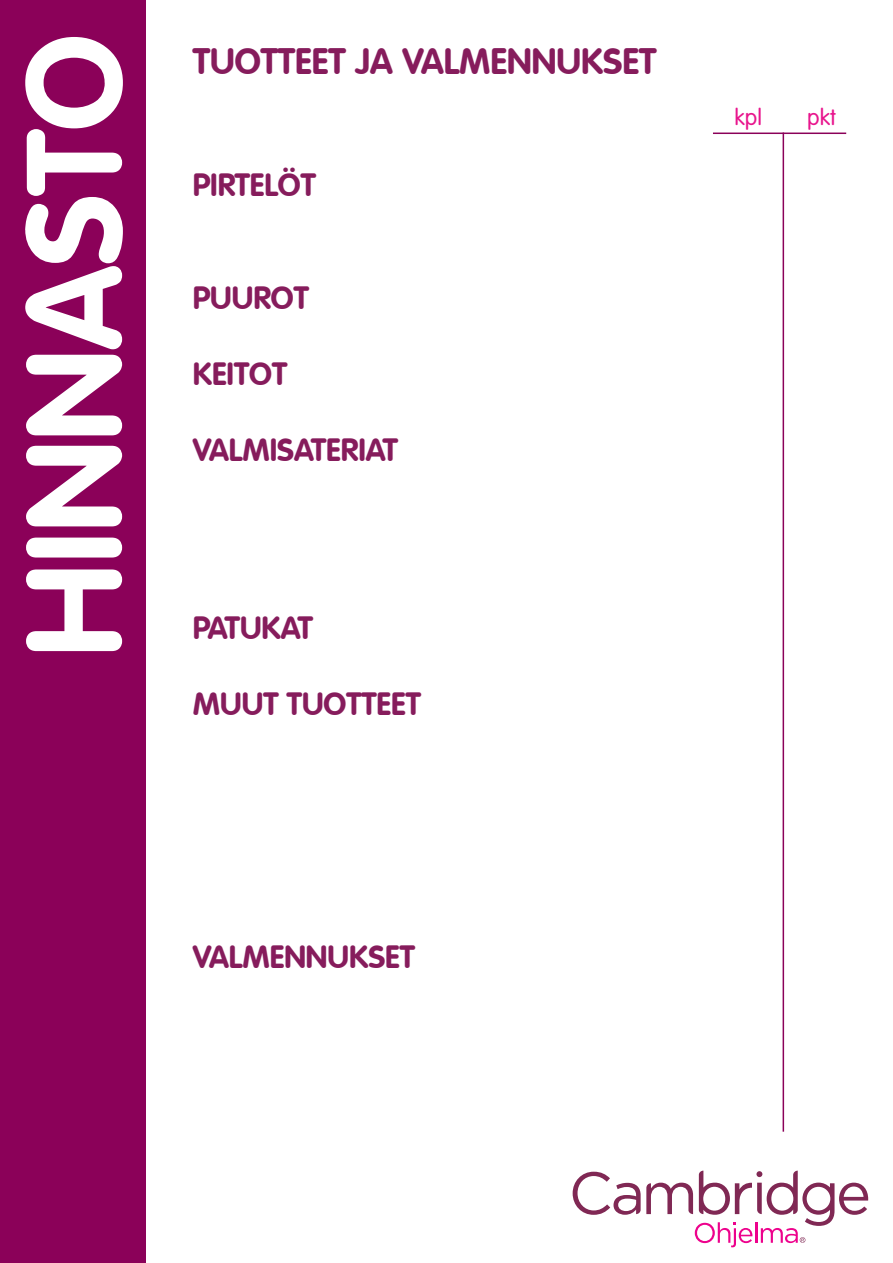
<style>
.page{position:relative;width:893px;height:1263px;background:#fff}
.page>*{position:absolute;margin:0;border:0;box-sizing:border-box;transform-origin:0 0}
.t1{font:700 132.9px "VAG Rounded";color:#fff}
.t2{font:700 36px "VAG Rounded";color:#861c5c}
.t3{font:700 31.5px "VAG Rounded";color:#861c5c}
.t4{font:700 31.5px "VAG Rounded";letter-spacing:-.035em;color:#861c5c}
.t5{font:300 22.5px "VAG Rounded Std";color:#e8158d}
</style>
<div class="page">
<div style="left:0;top:0;width:145px;height:1263px;background:#8b0159"></div>
<svg style="left:573px;top:1170px;width:295px;height:77px"></svg>
<hr style="left:783px;top:133px;width:1px;height:999px;background:#8b0159">
<hr style="left:713px;top:133px;width:133px;height:1px;background:#8b0159">
<h1 class="t1" style="left:14px;top:657px;width:624px;rotate:-90deg">HINNASTO</h1>
<p class="t2" style="left:193px;top:45px;width:465px">TUOTTEET JA VALMENNUKSET</p>
<p class="t3" style="left:193px;top:170px;width:125px">PIRTELÖT</p>
<p class="t3" style="left:193px;top:284px;width:118px">PUUROT</p>
<p class="t3" style="left:193px;top:359px;width:96px">KEITOT</p>
<p class="t3" style="left:193px;top:435px;width:207px">VALMISATERIAT</p>
<p class="t4" style="left:193px;top:613px;width:122px">PATUKAT</p>
<p class="t3" style="left:193px;top:689px;width:230px">MUUT TUOTTEET</p>
<p class="t5" style="left:734px;top:104px;width:29px">kpl</p>
<p class="t5" style="left:807px;top:104px;width:30px">pkt</p>
<p class="t3" style="left:193px;top:943px;width:224px">VALMENNUKSET</p>
</div>
